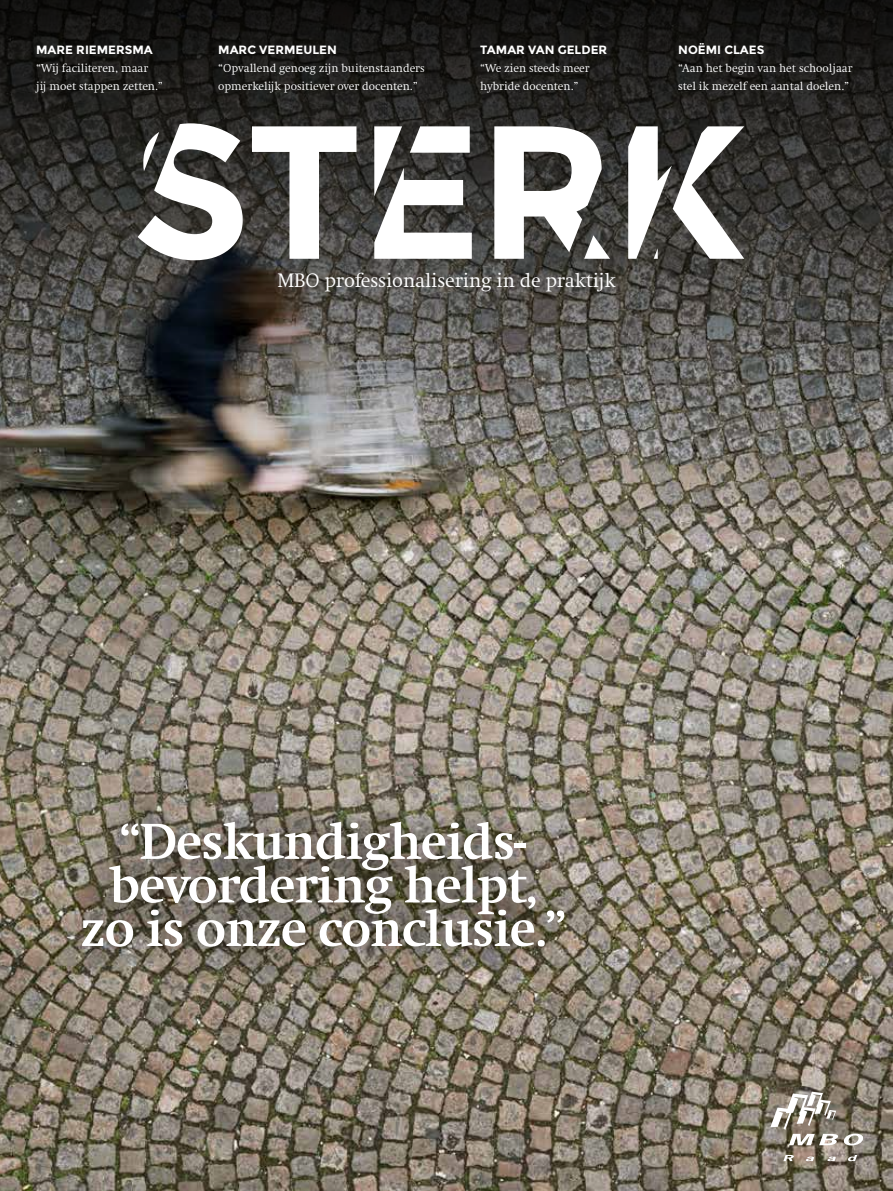
<style>
.page{position:relative;width:893px;height:1191px;background:#fff}
.page>*{position:absolute;margin:0;border:0;box-sizing:border-box;transform-origin:0 0}
.t1{font:700 52.5px/43.5px "Swift EF";letter-spacing:-.02em;color:#fff;text-align:center}
.t2{font:300 20.25px "Swift EF";letter-spacing:-.01em;color:#fff}
.t3{font:300 12px/18px "Swift EF";letter-spacing:-.005em;color:#fff}
.t4{font:700 12px "Montserrat";color:#fff}
</style>
<div class="page">
<img style="left:0;top:587px;width:893px;height:604px">
<svg style="left:770px;top:1091px;width:94px;height:54px"></svg>
<svg style="left:783px;top:1155px;width:11px;height:6px"></svg>
<svg style="left:805px;top:1156px;width:9px;height:5px"></svg>
<svg style="left:827px;top:1156px;width:9px;height:5px"></svg>
<svg style="left:847px;top:1155px;width:10px;height:6px"></svg>
<svg style="left:0;top:0;width:893px;height:587px;background:#514e48"></svg>
<div style="left:51px;top:790px;width:544px;height:189px;background:#000;opacity:.95"></div>
<svg style="left:138px;top:123px;width:606px;height:137px"></svg>
<p class="t4" style="left:36px;top:43px;width:118px">MARE RIEMERSMA</p>
<p class="t3" style="left:36px;top:59px;width:128px">“Wij faciliteren, maar<br>jij moet stappen zetten.”</p>
<p class="t4" style="left:218px;top:43px;width:120px">MARC VERMEULEN</p>
<p class="t3" style="left:218px;top:59px;width:208px">“Opvallend genoeg zijn buitenstaanders opmerkelijk positiever over docenten.”</p>
<p class="t4" style="left:480px;top:43px;width:128px">TAMAR VAN GELDER</p>
<p class="t3" style="left:480px;top:59px;width:111px">“We zien steeds meer hybride docenten.”</p>
<p class="t4" style="left:678px;top:43px;width:88px">NOËMI CLAES</p>
<p class="t3" style="left:678px;top:59px;width:176px">“Aan het begin van het schooljaar stel ik mezelf een aantal doelen.”</p>
<h2 class="t2" style="left:277px;top:270px;width:340px">MBO professionalisering in de praktijk</h2>
<h1 class="t1" style="left:80px;top:821px;width:487px">“Deskundigheids&shy;bevordering helpt, zo is onze conclusie.”</h1>
</div>
